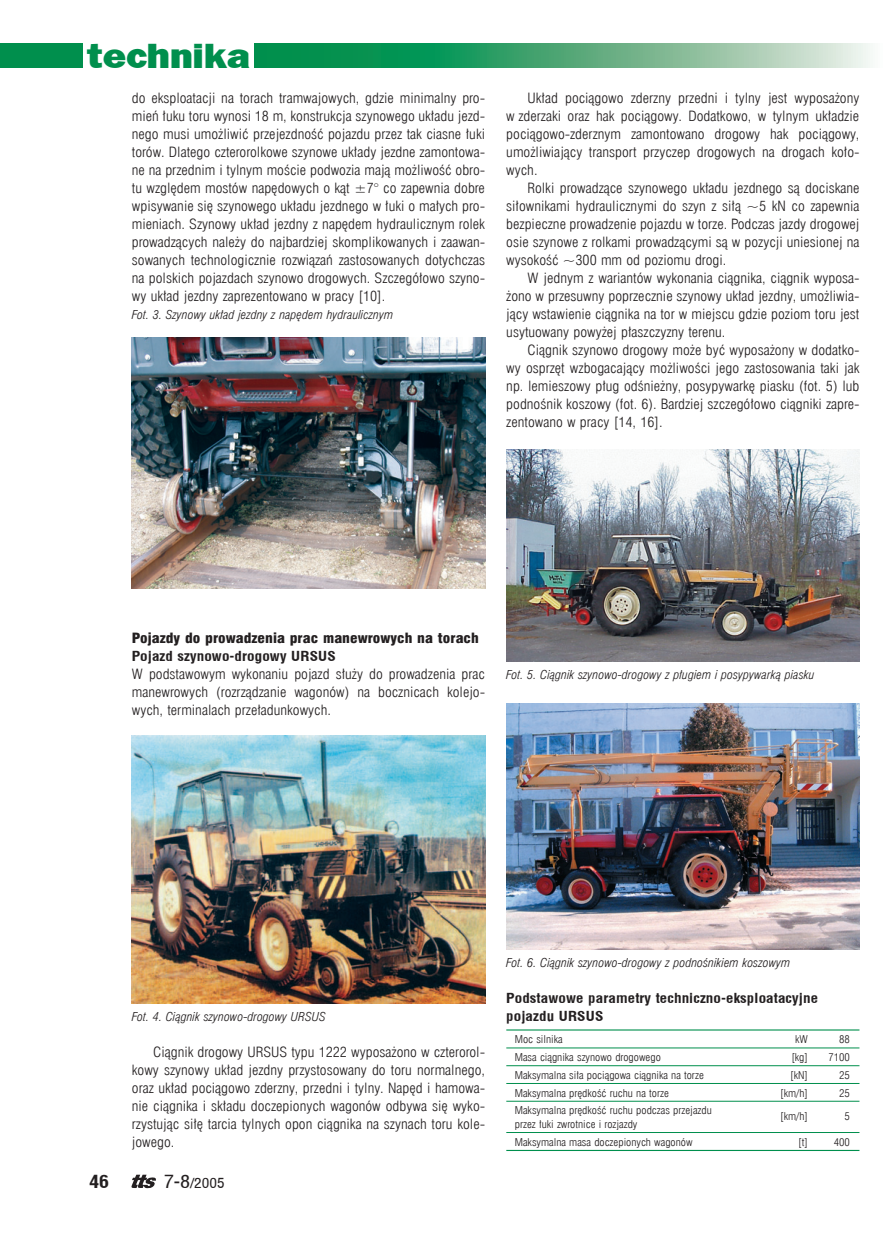
<style>
.page{position:relative;width:885px;height:1238px;background:#fff}
.page>*{position:absolute;margin:0;border:0;box-sizing:border-box;transform-origin:0 0}
.t1{font:36px "Frankfurt Goth Hvypl";color:#008f4d;scale:1.1 1}
.t2{font:700 18px "Switzerland Condpl";color:#231f20;scale:1.1 1}
.t3{font:13.8px/18px "Swis 721 Lt Cn EU Normal";color:#231f20;text-align:justify;scale:1.1 1}
.t4{font:700 13.8px/18px "Switzerland Condpl";color:#231f20;scale:1.1 1}
.t5{font:13.8px "Swis 721 Blk Cn EU Normal";color:#231f20;scale:1.1 1}
.t6{font:13.8px "Switzerland Condpl";color:#231f20;scale:1.1 1}
.t7{font:12px "Swis 721 Lt Cn EU Italic";color:#231f20;scale:1.1 1}
.t8{font:10.5px/13.5px "Swis 721 Lt Cn EU Normal";color:#231f20;scale:1.1 1}
.s1{font-size:18px}
</style>
<div class="page">
<div style="left:0;top:43px;width:83px;height:25px;background:#008f4d"></div>
<svg style="left:254px;top:43px;width:616px;height:25px;background:#58af82"></svg>
<svg style="left:132px;top:1174px;width:24px;height:13px"></svg>
<img style="left:132px;top:338px;width:353px;height:250px">
<img style="left:132px;top:735px;width:353px;height:268px">
<img style="left:506px;top:449px;width:353px;height:212px">
<hr style="left:506px;top:1029px;width:353px;height:1px;background:#008f4d">
<hr style="left:506px;top:1047px;width:353px;height:1px;background:#008f4d">
<hr style="left:506px;top:1065px;width:353px;height:1px;background:#008f4d">
<hr style="left:506px;top:1083px;width:353px;height:1px;background:#008f4d">
<hr style="left:506px;top:1100px;width:353px;height:1px;background:#008f4d">
<hr style="left:506px;top:1132px;width:353px;height:1px;background:#008f4d">
<hr style="left:506px;top:1149px;width:353px;height:1px;background:#008f4d">
<img style="left:506px;top:703px;width:353px;height:246px">
<h1 class="t1" style="left:87px;top:34px;width:149px">technika</h1>
<p class="t3" style="left:132px;top:89px;width:322px">do eksploatacji na torach tramwajowych, gdzie minimalny pro&shy;mień łuku toru wynosi 18 m, konstrukcja szynowego układu jezd&shy;nego musi umożliwić przejezdność pojazdu przez tak ciasne łuki torów. Dlatego czterorolkowe szynowe układy jezdne zamontowa&shy;ne na przednim i tylnym moście podwozia mają możliwość obro&shy;tu względem mostów napędowych o kąt ±7° co zapewnia dobre wpisywanie się szynowego układu jezdnego w łuki o małych pro&shy;mieniach. Szynowy układ jezdny z napędem hydraulicznym rolek prowadzących należy do najbardziej skomplikowanych i zaawan&shy;sowanych technologicznie rozwiązań zastosowanych dotychczas na polskich pojazdach szynowo drogowych. Szczegółowo szyno&shy;wy układ jezdny zaprezentowano w pracy [10].</p>
<p class="t7" style="left:132px;top:307px;width:239px">Fot. 3. Szynowy układ jezdny z napędem hydraulicznym</p>
<p class="t3" style="left:506px;top:89px;width:322px;text-indent:21px">Układ pociągowo zderzny przedni i tylny jest wyposażony w zderzaki oraz hak pociągowy. Dodatkowo, w tylnym układzie pociągowo-zderznym zamontowano drogowy hak pociągowy, umożliwiający transport przyczep drogowych na drogach koło&shy;wych.</p>
<p class="t3" style="left:506px;top:179px;width:322px;text-indent:21px">Rolki prowadzące szynowego układu jezdnego są dociskane siłownikami hydraulicznymi do szyn z siłą ~5 kN co zapewnia bezpieczne prowadzenie pojazdu w torze. Podczas jazdy drogowej osie szynowe z rolkami prowadzącymi są w pozycji uniesionej na wysokość ~300 mm od poziomu drogi.</p>
<p class="t3" style="left:506px;top:269px;width:322px;text-indent:21px">W jednym z wariantów wykonania ciągnika, ciągnik wyposa&shy;żono w przesuwny poprzecznie szynowy układ jezdny, umożliwia&shy;jący wstawienie ciągnika na tor w miejscu gdzie poziom toru jest usytuowany powyżej płaszczyzny terenu.</p>
<p class="t3" style="left:506px;top:341px;width:322px;text-indent:21px">Ciągnik szynowo drogowy może być wyposażony w dodatko&shy;wy osprzęt wzbogacający możliwości jego zastosowania taki jak np. lemieszowy pług odśnieżny, posypywarkę piasku (fot. 5) lub podnośnik koszowy (fot. 6). Bardziej szczegółowo ciągniki zapre&shy;zentowano w pracy [14, 16].</p>
<p class="t5" style="left:132px;top:629px;width:317px">Pojazdy do prowadzenia prac manewrowych na torach</p>
<p class="t4" style="left:132px;top:647px;width:187px">Pojazd szynowo-drogowy URSUS</p>
<p class="t3" style="left:132px;top:665px;width:322px">W podstawowym wykonaniu pojazd służy do prowadzenia prac manewrowych (rozrządzanie wagonów) na bocznicach kolejo&shy;wych, terminalach przeładunkowych.</p>
<p class="t7" style="left:506px;top:667px;width:281px">Fot. 5. Ciągnik szynowo-drogowy z pługiem i posypywarką piasku</p>
<p class="t7" style="left:132px;top:1009px;width:178px">Fot. 4. Ciągnik szynowo-drogowy URSUS</p>
<p class="t3" style="left:132px;top:1043px;width:322px;text-indent:21px">Ciągnik drogowy URSUS typu 1222 wyposażono w czterorol&shy;kowy szynowy układ jezdny przystosowany do toru normalnego, oraz układ pociągowo zderzny, przedni i tylny. Napęd i hamowa&shy;nie ciągnika i składu doczepionych wagonów odbywa się wyko&shy;rzystując siłę tarcia tylnych opon ciągnika na szynach toru kole&shy;jowego.</p>
<h2 class="t2" style="left:89px;top:1170px;width:20px">46</h2>
<p class="t6" style="left:164px;top:1173px;width:57px"><span class="s1">7-8</span>/2005</p>
<p class="t7" style="left:506px;top:955px;width:259px">Fot. 6. Ciągnik szynowo-drogowy z podnośnikiem koszowym</p>
<p class="t4" style="left:506px;top:989px;width:285px">Podstawowe parametry techniczno-eksploatacyjne pojazdu URSUS</p>
<p class="t8" style="left:514px;top:1032px;width:45px">Moc silnika</p>
<p class="t8" style="left:795px;top:1032px;width:13px">kW</p>
<p class="t8" style="left:839px;top:1032px;width:11px">88</p>
<p class="t8" style="left:514px;top:1050px;width:134px">Masa ciągnika szynowo drogowego</p>
<p class="t8" style="left:791px;top:1050px;width:17px">[kg]</p>
<p class="t8" style="left:828px;top:1050px;width:21px">7100</p>
<p class="t8" style="left:514px;top:1068px;width:173px">Maksymalna siła pociągowa ciągnika na torze</p>
<p class="t8" style="left:790px;top:1068px;width:18px">[kN]</p>
<p class="t8" style="left:839px;top:1068px;width:11px">25</p>
<p class="t8" style="left:514px;top:1086px;width:141px">Maksymalna prędkość ruchu na torze</p>
<p class="t8" style="left:780px;top:1086px;width:27px">[km/h]</p>
<p class="t8" style="left:839px;top:1086px;width:11px">25</p>
<p class="t8" style="left:514px;top:1103px;width:181px">Maksymalna prędkość ruchu podczas przejazdu przez łuki zwrotnice i rozjazdy</p>
<p class="t8" style="left:780px;top:1109px;width:27px">[km/h]</p>
<p class="t8" style="left:844px;top:1109px;width:6px">5</p>
<p class="t8" style="left:514px;top:1135px;width:163px">Maksymalna masa doczepionych wagonów</p>
<p class="t8" style="left:798px;top:1135px;width:10px">[t]</p>
<p class="t8" style="left:833px;top:1135px;width:16px">400</p>
</div>
